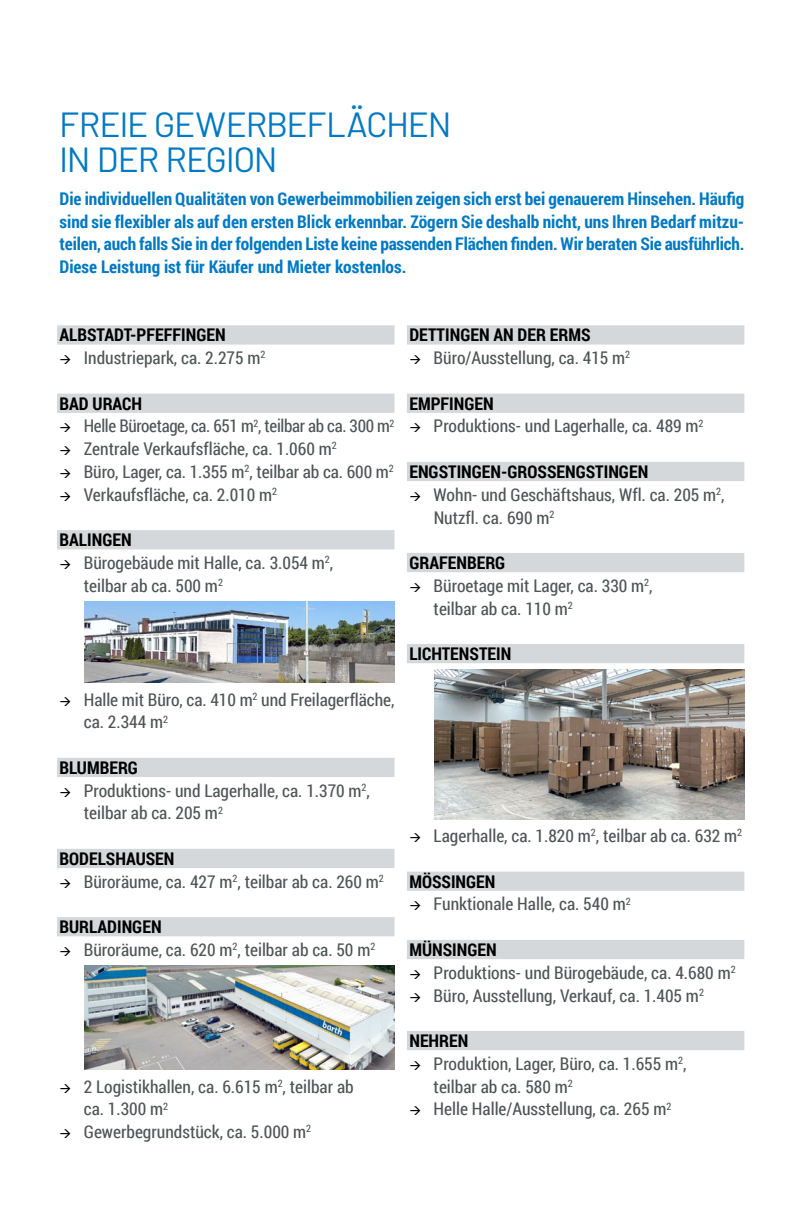
<style>
.page{position:relative;width:794px;height:1216px;background:#fff}
.page>*{position:absolute;margin:0;border:0;box-sizing:border-box;transform-origin:0 0}
.t1{font:35px/35px "Barlow";letter-spacing:-.01em;color:#0079c2}
.t2{font:17.5px/22.8px "Roboto Condensed";color:#4f5455}
.t3{font:700 17.5px/22.8px "Roboto Condensed";color:#0079c2;text-align:justify}
.t4{font:700 17.5px "Roboto Condensed";color:#000}
.t5{font:17.5px "Roboto Condensed";letter-spacing:-.02em;color:#4f5455}
.s1{color:#000}
</style>
<div class="page">
<div style="left:57px;top:325px;width:337px;height:19px;background:#d4d8da"></div>
<div style="left:57px;top:393px;width:337px;height:20px;background:#d4d8da"></div>
<div style="left:57px;top:530px;width:337px;height:19px;background:#d4d8da"></div>
<div style="left:57px;top:757px;width:337px;height:20px;background:#d4d8da"></div>
<div style="left:57px;top:848px;width:337px;height:20px;background:#d4d8da"></div>
<div style="left:57px;top:917px;width:337px;height:19px;background:#d4d8da"></div>
<div style="left:407px;top:325px;width:337px;height:19px;background:#d4d8da"></div>
<div style="left:407px;top:393px;width:337px;height:20px;background:#d4d8da"></div>
<div style="left:407px;top:462px;width:337px;height:19px;background:#d4d8da"></div>
<div style="left:407px;top:553px;width:337px;height:19px;background:#d4d8da"></div>
<div style="left:407px;top:644px;width:337px;height:19px;background:#d4d8da"></div>
<div style="left:407px;top:871px;width:337px;height:19px;background:#d4d8da"></div>
<div style="left:407px;top:939px;width:337px;height:20px;background:#d4d8da"></div>
<div style="left:407px;top:1030px;width:337px;height:20px;background:#d4d8da"></div>
<img style="left:84px;top:965px;width:310px;height:104px">
<img style="left:434px;top:669px;width:310px;height:150px">
<img style="left:84px;top:601px;width:310px;height:81px">
<h1 class="t1" style="left:60px;top:104px;width:393px">FREIE GEWERBEFLÄCHEN<br>IN DER REGION</h1>
<p class="t3" style="left:60px;top:186px;width:686px">Die individuellen Qualitäten von Gewerbeimmobilien zeigen sich erst bei genauerem Hinsehen. Häufig sind sie flexibler als auf den ersten Blick erkennbar. Zögern Sie deshalb nicht, uns Ihren Bedarf mitzu&shy;teilen, auch falls Sie in der folgenden Liste keine passenden Flächen finden. Wir beraten Sie ausführlich.<br>Diese Leistung ist für Käufer und Mieter kostenlos.</p>
<p class="t4" style="left:60px;top:323px;width:168px">ALBSTADT-PFEFFINGEN</p>
<p class="t2" style="left:60px;top:346px;width:207px"><span class="s1">→</span> Industriepark, ca. 2.275 m<sup>2</sup></p>
<p class="t4" style="left:60px;top:391px;width:84px">BAD URACH</p>
<p class="t5" style="left:60px;top:414px;width:336px"><span class="s1">→</span> Helle Büroetage, ca. 651 m<sup>2</sup>, teilbar ab ca. 300 m<sup>2</sup></p>
<p class="t2" style="left:60px;top:437px;width:279px"><span class="s1">→</span> Zentrale Verkaufsfläche, ca. 1.060 m<sup>2</sup></p>
<p class="t2" style="left:60px;top:460px;width:336px"><span class="s1">→</span> Büro, Lager, ca. 1.355 m<sup>2</sup>, teilbar ab ca. 600 m<sup>2</sup></p>
<p class="t2" style="left:60px;top:482px;width:219px"><span class="s1">→</span> Verkaufsfläche, ca. 2.010 m<sup>2</sup></p>
<p class="t4" style="left:60px;top:527px;width:74px">BALINGEN</p>
<p class="t2" style="left:84px;top:551px;width:251px;text-indent:-24px"><span class="s1">→</span> Bürogebäude mit Halle, ca. 3.054 m<sup>2</sup>, teilbar ab ca. 500 m<sup>2</sup></p>
<p class="t2" style="left:84px;top:687px;width:312px;text-indent:-24px"><span class="s1">→</span> Halle mit Büro, ca. 410 m<sup>2</sup> und Freilagerfläche, ca. 2.344 m<sup>2</sup></p>
<p class="t4" style="left:60px;top:755px;width:80px">BLUMBERG</p>
<p class="t2" style="left:84px;top:778px;width:288px;text-indent:-24px"><span class="s1">→</span> Produktions- und Lagerhalle, ca. 1.370 m<sup>2</sup>, teilbar ab ca. 205 m<sup>2</sup></p>
<p class="t4" style="left:60px;top:846px;width:116px">BODELSHAUSEN</p>
<p class="t2" style="left:60px;top:869px;width:326px"><span class="s1">→</span> Büroräume, ca. 427 m<sup>2</sup>, teilbar ab ca. 260 m<sup>2</sup></p>
<p class="t4" style="left:60px;top:914px;width:104px">BURLADINGEN</p>
<p class="t2" style="left:60px;top:937px;width:317px"><span class="s1">→</span> Büroräume, ca. 620 m<sup>2</sup>, teilbar ab ca. 50 m<sup>2</sup></p>
<p class="t2" style="left:84px;top:1074px;width:271px;text-indent:-24px"><span class="s1">→</span> 2 Logistikhallen, ca. 6.615 m<sup>2</sup>, teilbar ab ca. 1.300 m<sup>2</sup></p>
<p class="t2" style="left:60px;top:1119px;width:253px"><span class="s1">→</span> Gewerbegrundstück, ca. 5.000 m<sup>2</sup></p>
<p class="t4" style="left:409px;top:323px;width:183px">DETTINGEN AN DER ERMS</p>
<p class="t2" style="left:409px;top:346px;width:222px"><span class="s1">→</span> Büro/Ausstellung, ca. 415 m<sup>2</sup></p>
<p class="t4" style="left:409px;top:391px;width:86px">EMPFINGEN</p>
<p class="t2" style="left:409px;top:414px;width:296px"><span class="s1">→</span> Produktions- und Lagerhalle, ca. 489 m<sup>2</sup></p>
<p class="t4" style="left:409px;top:459px;width:240px">ENGSTINGEN-GROSSENGSTINGEN</p>
<p class="t2" style="left:434px;top:482px;width:292px;text-indent:-24px"><span class="s1">→</span> Wohn- und Geschäftshaus, Wfl. ca. 205 m<sup>2</sup>,<br>Nutzfl. ca. 690 m<sup>2</sup></p>
<p class="t4" style="left:409px;top:550px;width:97px">GRAFENBERG</p>
<p class="t2" style="left:433px;top:573px;width:220px;text-indent:-24px"><span class="s1">→</span> Büroetage mit Lager, ca. 330 m<sup>2</sup>, teilbar ab ca. 110 m<sup>2</sup></p>
<p class="t4" style="left:409px;top:641px;width:103px">LICHTENSTEIN</p>
<p class="t2" style="left:409px;top:824px;width:334px"><span class="s1">→</span> Lagerhalle, ca. 1.820 m<sup>2</sup>, teilbar ab ca. 632 m<sup>2</sup></p>
<p class="t4" style="left:409px;top:869px;width:88px">MÖSSINGEN</p>
<p class="t2" style="left:409px;top:892px;width:223px"><span class="s1">→</span> Funktionale Halle, ca. 540 m<sup>2</sup></p>
<p class="t4" style="left:409px;top:937px;width:89px">MÜNSINGEN</p>
<p class="t2" style="left:409px;top:960px;width:328px"><span class="s1">→</span> Produktions- und Bürogebäude, ca. 4.680 m<sup>2</sup></p>
<p class="t2" style="left:409px;top:983px;width:296px"><span class="s1">→</span> Büro, Ausstellung, Verkauf, ca. 1.405 m<sup>2</sup></p>
<p class="t4" style="left:409px;top:1028px;width:60px">NEHREN</p>
<p class="t2" style="left:433px;top:1051px;width:254px;text-indent:-24px"><span class="s1">→</span> Produktion, Lager, Büro, ca. 1.655 m<sup>2</sup>, teilbar ab ca. 580 m<sup>2</sup></p>
<p class="t2" style="left:409px;top:1097px;width:263px"><span class="s1">→</span> Helle Halle/Ausstellung, ca. 265 m<sup>2</sup></p>
</div>
